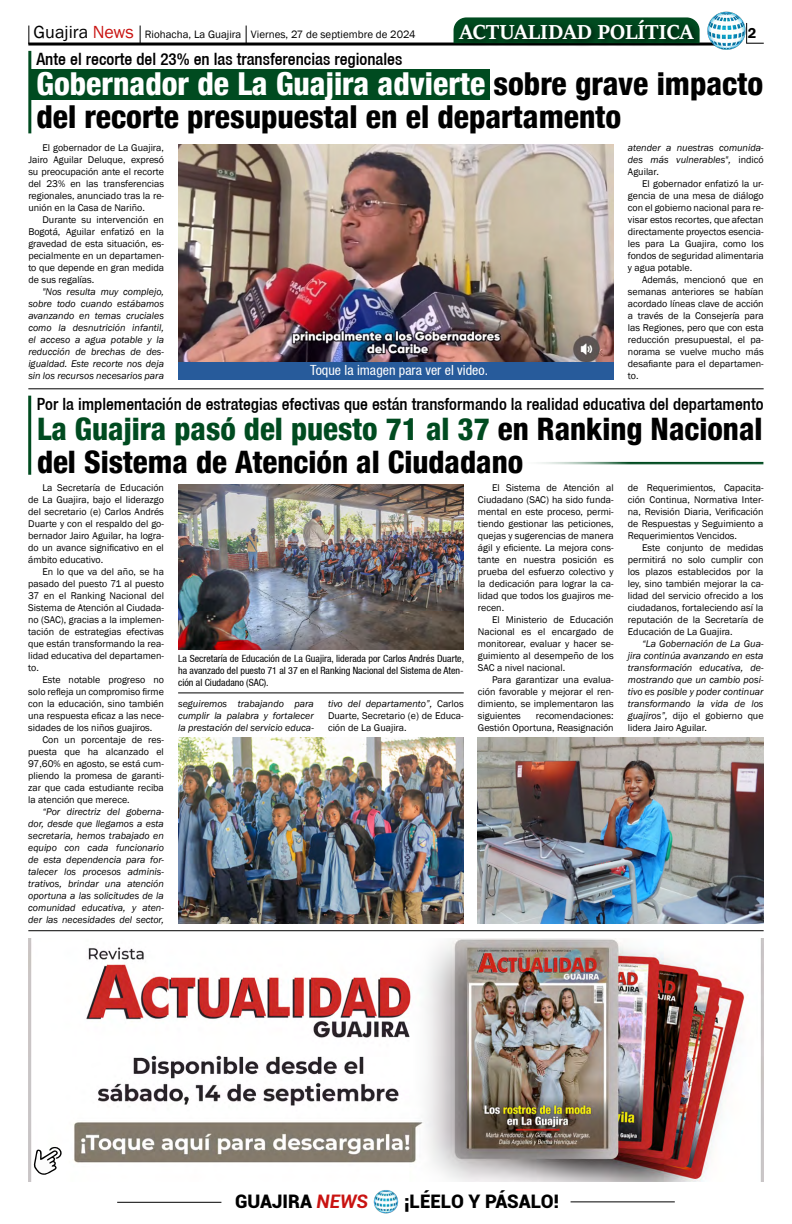
<style>
.page{position:relative;width:792px;height:1224px;background:#fff}
.page>*{position:absolute;margin:0;border:0;box-sizing:border-box;transform-origin:0 0}
.t1{font:800 condensed 31.6px/33.5px "Helvetica 87";color:#000}
.t2{font:800 condensed 31px/32.8px "Helvetica 87";color:#000}
.t3{font:700 22.3px "Sitka Heading";color:#fff}
.t4{font:900 18.7px "Roboto";color:#000}
.t5{font:500 condensed 17px "Helvetica 67";color:#000}
.t6{font:500 condensed 16.8px "Helvetica 67";color:#000}
.t7{font:600 14.7px "Franklin Gothic";color:#000}
.t8{font:condensed 14px "Helvetica 57";color:#fff}
.t9{font:11px "Franklin Gothic";color:#000}
.t10{font:10px/12px "Franklin Gothic";color:#000;text-align:justify}
.t11{font:italic 10px/12px "Franklin Gothic";color:#000;text-align:justify}
.t12{font:condensed 10px/12px "Helvetica 57";color:#000;text-align:justify}
.s1{font-size:18px}
.s2{font-size:18px;color:#c91311}
.s3{color:#fff}
.s4{font-style:normal}
.s5{color:#004b20}
.s6{font-style:italic}
.s7{font-weight:700;font-style:italic;color:#c91311}
</style>
<div class="page">
<hr style="left:28px;top:43px;width:688px;height:3px;background:#000">
<svg style="left:747px;top:23px;width:17px;height:21px"></svg>
<svg style="left:28px;top:26px;width:1px;height:18px"></svg>
<svg style="left:140px;top:26px;width:1px;height:17px"></svg>
<svg style="left:246px;top:26px;width:1px;height:17px"></svg>
<img style="left:706px;top:11px;width:41px;height:39px">
<hr style="left:117px;top:1202px;width:104px;height:1px;background:#000">
<hr style="left:571px;top:1201px;width:104px;height:1px;background:#000">
<img style="left:374px;top:1190px;width:24px;height:24px">
<div style="left:30px;top:69px;width:460px;height:31px;background:#004b20"></div>
<div style="left:455px;top:16px;width:247px;height:31px;background:#000;opacity:.75"></div>
<hr style="left:28px;top:930px;width:736px;height:1px;background:#000">
<hr style="left:28px;top:389px;width:736px;height:1px;background:#000">
<img style="left:28px;top:938px;width:736px;height:243px">
<svg style="left:32px;top:1145px;width:32px;height:33px"></svg>
<hr style="left:28px;top:51px;width:3px;height:82px;background:#004b20">
<img style="left:178px;top:144px;width:436px;height:218px">
<div style="left:178px;top:362px;width:436px;height:18px;background:#275b9b"></div>
<hr style="left:516px;top:462px;width:247px;height:3px;background:#004b20">
<hr style="left:28px;top:396px;width:3px;height:79px;background:#004b20">
<img style="left:478px;top:738px;width:285px;height:186px">
<img style="left:178px;top:738px;width:286px;height:186px">
<img style="left:178px;top:484px;width:286px;height:165px">
<hr style="left:178px;top:693px;width:286px;height:1px;background:#000">
<h3 class="t3" style="left:459px;top:15px;width:236px">ACTUALIDAD POLÍTICA</h3>
<p class="t9" style="left:34px;top:28px;width:383px"><span class="s1">Guajira</span> <span class="s2">News</span> Riohacha, La Guajira Viernes, 27 de septiembre de 2024</p>
<h3 class="t7" style="left:748px;top:24px;width:10px">2</h3>
<h3 class="t5" style="left:37px;top:49px;width:367px">Ante el recorte del 23% en las transferencias regionales</h3>
<h1 class="t1" style="left:37px;top:66px;width:728px"><span class="s3">Gobernador de La Guajira advierte</span> sobre grave impacto del recorte presupuestal en el departamento</h1>
<p class="t10" style="left:28px;top:142px;width:137px;text-indent:14px">El gobernador de La Guajira, Jairo Aguilar Deluque, expresó su preocupación ante el recorte del 23% en las transferencias regionales, anunciado tras la re&shy;unión en la Casa de Nariño.</p>
<p class="t10" style="left:28px;top:214px;width:137px;text-indent:14px">Durante su intervención en Bogotá, Aguilar enfatizó en la gravedad de esta situación, es&shy;pecialmente en un departamen&shy;to que depende en gran medida de sus regalías.</p>
<p class="t11" style="left:28px;top:286px;width:137px;text-indent:14px">"Nos resulta muy complejo, sobre todo cuando estábamos avanzando en temas cruciales como la desnutrición infantil, el acceso a agua potable y la reducción de brechas de des&shy;igualdad. Este recorte nos deja sin los recursos necesarios para</p>
<p class="t11" style="left:628px;top:142px;width:137px">atender a nuestras comunida&shy;des más vulnerables", <span class="s4">indicó Aguilar.</span></p>
<p class="t10" style="left:628px;top:178px;width:137px;text-indent:14px">El gobernador enfatizó la ur&shy;gencia de una mesa de diálogo con el gobierno nacional para re&shy;visar estos recortes, que afectan directamente proyectos esencia&shy;les para La Guajira, como los fondos de seguridad alimentaria y agua potable.</p>
<p class="t10" style="left:628px;top:274px;width:137px;text-indent:14px">Además, mencionó que en semanas anteriores se habían acordado líneas clave de acción a través de la Consejería para las Regiones, pero que con esta reducción presupuestal, el pa&shy;norama se vuelve mucho más desafiante para el departamen&shy;to.</p>
<h3 class="t8" style="left:310px;top:362px;width:179px">Toque la imagen para ver el video.</h3>
<h3 class="t6" style="left:37px;top:394px;width:728px">Por la implementación de estrategias efectivas que están transformando la realidad educativa del departamento</h3>
<h2 class="t2" style="left:37px;top:412px;width:727px"><span class="s5">La Guajira pasó del puesto 71 al 37</span> en Ranking Nacional del Sistema de Atención al Ciudadano</h2>
<p class="t10" style="left:28px;top:482px;width:137px;text-indent:14px">La Secretaría de Educación de La Guajira, bajo el liderazgo del secretario (e) Carlos Andrés Duarte y con el respaldo del go&shy;bernador Jairo Aguilar, ha logra&shy;do un avance significativo en el ámbito educativo.</p>
<p class="t10" style="left:28px;top:566px;width:137px;text-indent:14px">En lo que va del año, se ha pasado del puesto 71 al puesto 37 en el Ranking Nacional del Sistema de Atención al Ciudada&shy;no (SAC), gracias a la implemen&shy;tación de estrategias efectivas que están transformando la rea&shy;lidad educativa del departamen&shy;to.</p>
<p class="t10" style="left:28px;top:674px;width:137px;text-indent:14px">Este notable progreso no solo refleja un compromiso firme con la educación, sino también una respuesta eficaz a las nece&shy;sidades de los niños guajiros.</p>
<p class="t10" style="left:28px;top:734px;width:137px;text-indent:14px">Con un porcentaje de res&shy;puesta que ha alcanzado el 97,60% en agosto, se está cum&shy;pliendo la promesa de garanti&shy;zar que cada estudiante reciba la atención que merece.</p>
<p class="t11" style="left:28px;top:806px;width:137px;text-indent:14px">“Por directriz del goberna&shy;dor, desde que llegamos a esta secretaria, hemos trabajado en equipo con cada funcionario de esta dependencia para for&shy;talecer los procesos adminis&shy;trativos, brindar una atención oportuna a las solicitudes de la comunidad educativa, y aten&shy;der las necesidades del sector,</p>
<p class="t12" style="left:178px;top:653px;width:287px">La Secretaría de Educación de La Guajira, liderada por Carlos Andrés Duarte, ha avanzado del puesto 71 al 37 en el Ranking Nacional del Sistema de Aten&shy;ción al Ciudadano (SAC).</p>
<p class="t11" style="left:178px;top:698px;width:137px">seguiremos trabajando para cumplir la palabra y fortalecer la prestación del servicio educa-</p>
<p class="t10" style="left:328px;top:698px;width:137px"><span class="s6">tivo del departamento”,</span> Carlos Duarte, Secretario (e) de Educa&shy;ción de La Guajira.</p>
<p class="t10" style="left:478px;top:482px;width:137px;text-indent:14px">El Sistema de Atención al Ciudadano (SAC) ha sido funda&shy;mental en este proceso, permi&shy;tiendo gestionar las peticiones, quejas y sugerencias de manera ágil y eficiente. La mejora cons&shy;tante en nuestra posición es prueba del esfuerzo colectivo y la dedicación para lograr la ca&shy;lidad que todos los guajiros me&shy;recen.</p>
<p class="t10" style="left:478px;top:614px;width:137px;text-indent:14px">El Ministerio de Educación Nacional es el encargado de monitorear, evaluar y hacer se&shy;guimiento al desempeño de los SAC a nivel nacional.</p>
<p class="t10" style="left:478px;top:674px;width:137px;text-indent:14px">Para garantizar una evalua&shy;ción favorable y mejorar el ren&shy;dimiento, se implementaron las siguientes</p>
<p class="t10" style="left:478px;top:710px;width:137px;text-align:right">recomendaciones:<br>Gestión Oportuna, Reasignación</p>
<p class="t10" style="left:628px;top:482px;width:137px">de Requerimientos, Capacita&shy;ción Continua, Normativa Inter&shy;na, Revisión Diaria, Verificación de Respuestas y Seguimiento a Requerimientos Vencidos.</p>
<p class="t10" style="left:628px;top:542px;width:137px;text-indent:14px">Este conjunto de medidas permitirá no solo cumplir con los plazos establecidos por la ley, sino también mejorar la ca&shy;lidad del servicio ofrecido a los ciudadanos, fortaleciendo así la reputación de la Secretaría de Educación de La Guajira.</p>
<p class="t11" style="left:628px;top:638px;width:137px;text-indent:14px">“La Gobernación de La Gua&shy;jira continúa avanzando en esta transformación educativa, de&shy;mostrando que un cambio posi&shy;tivo es posible y poder continuar transformando la vida de los guajiros”, <span class="s4">dijo el gobierno que lidera Jairo Aguilar.</span></p>
<h3 class="t4" style="left:235px;top:1189px;width:134px">GUAJIRA <span class="s7">NEWS</span></h3>
<h3 class="t4" style="left:404px;top:1189px;width:157px">¡LÉELO Y PÁSALO!</h3>
</div>
